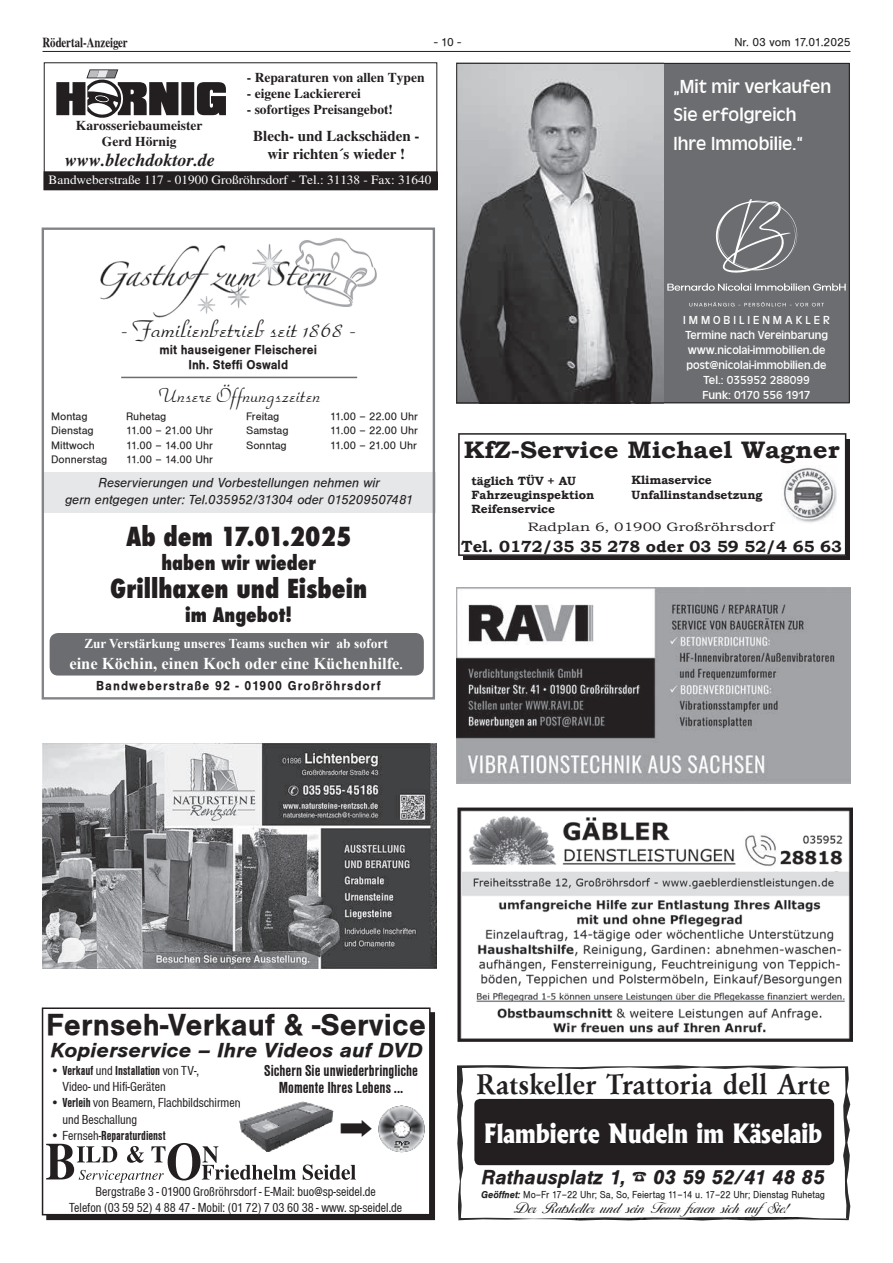
<style>
.page{position:relative;width:893px;height:1263px;background:#fff}
.page>*{position:absolute;margin:0;border:0;box-sizing:border-box;transform-origin:0 0}
.t1{font:700 31.5px "Sans";color:#231f20}
.t2{font:600 29.55px "Garamond Std";letter-spacing:-.005em;color:#231f20}
.t3{font:800 condensed 25.5px "Futura";color:#231f20}
.t4{font:800 25.5px "Albertus";color:#fff;scale:.91 1}
.t5{font:24.9px "Park Avenue Normal A";color:#231f20}
.t6{font:700 23.85px "Bookman Old Style";color:#231f20;scale:1.08 1}
.t7{font:21px "Ballantines";color:#231f20}
.t8{font:italic 700 21px "Sans";color:#231f20;scale:1.06 1}
.t9{font:italic 700 21px "Sans";color:#231f20}
.t10{font:21px "Park Avenue Normal A";color:#231f20}
.t11{font:19.5px/28.5px "Antigone";color:#fff}
.t12{font:800 condensed 19.5px "Futura";color:#231f20}
.t13{font:italic 700 18px "Roman";color:#231f20}
.t14{font:700 16.5px/16.5px "Sans Cd";color:#231f20;text-align:center}
.t15{font:700 16.5px "Times New Roman";color:#fff}
.t16{font:700 16.05px "Bookman Old Style";color:#231f20}
.t17{font:700 15px/18px "Roman";color:#231f20;text-align:center}
.t18{font:13.5px/16.2px "Sans Cd";color:#231f20}
.t19{font:700 13.5px/16.2px "Roman";color:#231f20;text-align:center}
.t20{font:italic 13.5px/16.5px "Sans";color:#231f20;text-align:center}
.t21{font:700 13.5px "Times New Roman";color:#fff}
.t22{font:700 13.5px/15.8px "Sans";letter-spacing:.01em;color:#231f20;text-align:center;scale:.91 1}
.t23{font:700 13.5px "Sans";letter-spacing:.085em;color:#231f20;scale:.91 1}
.t24{font:700 13.5px "Sans Cd";color:#231f20}
.t25{font:13.5px "Roman PS Bold";color:#231f20;scale:.8 1}
.t26{font:12.75px "Roman";color:#fff;scale:1.04 1}
.t27{font:12.15px "Bookman Old Style";color:#231f20;scale:1.26 1}
.t28{font:12px/15px "Antigone";color:#fff;text-align:center}
.t29{font:700 12px/14.4px "Bookman Old Style";letter-spacing:-.005em;color:#231f20}
.t30{font:12px "Sans";color:#231f20}
.t31{font:11.25px "Sans";color:#231f20}
.t32{font:10.5px "Sans";color:#231f20;scale:.89 1}
.s1{font-size:13.5px}
.s2{font-family:"Sans"}
.s3{font-weight:700}
.s4{font-weight:400}
.s5{font-weight:700;font-style:italic}
</style>
<div class="page">
<hr style="left:43px;top:51px;width:807px;height:1px;background:#231f20">
<div style="left:43px;top:472px;width:393px;height:41px;background:#e6e7e9"></div>
<img style="left:100px;top:238px;width:277px;height:80px">
<div style="left:50px;top:633px;width:374px;height:42px;background:#6c6d70;border-radius:9px"></div>
<div style="left:42px;top:227px;width:393px;height:472px;border:2px solid #828487"></div>
<hr style="left:121px;top:377px;width:236px;height:1px;background:#6c6d70">
<img style="left:457px;top:807px;width:396px;height:234px">
<img style="left:457px;top:587px;width:393px;height:197px">
<svg style="left:56px;top:69px;width:170px;height:49px"></svg>
<div style="left:44px;top:172px;width:393px;height:18px;background:#231f20"></div>
<div style="left:463px;top:440px;width:386px;height:120px;background:#231f20"></div>
<div style="left:458px;top:433px;width:388px;height:123px;background:#fff"></div>
<img style="left:781px;top:466px;width:55px;height:57px">
<div style="left:663px;top:65px;width:185px;height:336px;background:#6c6d70"></div>
<svg style="left:716px;top:199px;width:81px;height:76px;background:#808184"></svg>
<svg style="left:667px;top:283px;width:179px;height:8px"></svg>
<svg style="left:689px;top:302px;width:135px;height:4px"></svg>
<img style="left:458px;top:65px;width:205px;height:336px">
<div style="left:456px;top:63px;width:394px;height:340px;border:1px solid #231f20"></div>
<div style="left:46px;top:1012px;width:389px;height:208px;border:2px solid #231f20"></div>
<div style="left:43px;top:1008px;width:387px;height:207px;background:#fff"></div>
<div style="left:42px;top:1007px;width:389px;height:208px;border:2px solid #231f20"></div>
<svg style="left:303px;top:1164px;width:53px;height:16px"></svg>
<svg style="left:46px;top:1143px;width:250px;height:40px"></svg>
<img style="left:378px;top:1106px;width:46px;height:46px">
<img style="left:239px;top:1101px;width:95px;height:51px">
<img style="left:43px;top:744px;width:393px;height:225px">
<img style="left:457px;top:1065px;width:393px;height:155px">
<svg style="left:633px;top:1172px;width:13px;height:9px"></svg>
<p class="t25" style="left:43px;top:34px;width:108px">Rödertal-Anzeiger</p>
<p class="t30" style="left:434px;top:35px;width:29px">- 10 -</p>
<p class="t30" style="left:734px;top:35px;width:118px">Nr. 03 vom 17.01.2025</p>
<p class="t19" style="left:247px;top:69px;width:179px">- Reparaturen von allen Typen</p>
<p class="t19" style="left:247px;top:85px;width:115px">- eigene Lackiererei</p>
<p class="t19" style="left:247px;top:101px;width:148px">- sofortiges Preisangebot!</p>
<p class="t17" style="left:253px;top:127px;width:168px">Blech- und Lackschäden - wir richten´s wieder !</p>
<p class="t19" style="left:76px;top:117px;width:128px">Karosseriebaumeister<br>Gerd Hörnig</p>
<p class="t26" style="left:49px;top:172px;width:369px">Bandweberstraße 117 - 01900 Großröhrsdorf - Tel.: 31138 - Fax: 31640</p>
<h3 class="t13" style="left:65px;top:149px;width:152px">www.blechdoktor.de</h3>
<h3 class="t11" style="left:673px;top:73px;width:159px">„Mit mir verkaufen<br>Sie erfolgreich<br>Ihre Immobilie.“</h3>
<h3 class="t5" style="left:120px;top:315px;width:237px">- Familienbetrieb seit 1868 -</h3>
<p class="t22" style="left:159px;top:341px;width:175px">mit hauseigener Fleischerei<br>Inh. Steffi Oswald</p>
<h3 class="t10" style="left:158px;top:383px;width:164px">Unsere Öffnungszeiten</h3>
<p class="t31" style="left:51px;top:410px;width:38px">Montag</p>
<p class="t31" style="left:126px;top:410px;width:42px">Ruhetag</p>
<p class="t31" style="left:246px;top:410px;width:35px">Freitag</p>
<p class="t31" style="left:330px;top:410px;width:89px">11.00 – 22.00 Uhr</p>
<p class="t31" style="left:51px;top:425px;width:44px">Dienstag</p>
<p class="t31" style="left:126px;top:425px;width:88px">11.00 – 21.00 Uhr</p>
<p class="t31" style="left:246px;top:425px;width:44px">Samstag</p>
<p class="t31" style="left:330px;top:425px;width:89px">11.00 – 22.00 Uhr</p>
<p class="t31" style="left:51px;top:439px;width:45px">Mittwoch</p>
<p class="t31" style="left:126px;top:439px;width:89px">11.00 – 14.00 Uhr</p>
<p class="t31" style="left:246px;top:439px;width:42px">Sonntag</p>
<p class="t31" style="left:330px;top:439px;width:88px">11.00 – 21.00 Uhr</p>
<p class="t31" style="left:51px;top:453px;width:58px">Donnerstag</p>
<p class="t31" style="left:126px;top:453px;width:89px">11.00 – 14.00 Uhr</p>
<p class="t20" style="left:65px;top:474px;width:350px">Reservierungen und Vorbestellungen nehmen wir<br>gern entgegen unter: Tel.035952/31304 oder 015209507481</p>
<h3 class="t3" style="left:126px;top:519px;width:227px">Ab dem 17.01.2025</h3>
<h3 class="t12" style="left:161px;top:549px;width:156px">haben wir wieder</h3>
<h3 class="t3" style="left:110px;top:571px;width:258px">Grillhaxen und Eisbein</h3>
<h3 class="t12" style="left:185px;top:602px;width:109px">im Angebot!</h3>
<p class="t21" style="left:84px;top:634px;width:305px">Zur Verstärkung unseres Teams suchen wir ab sofort</p>
<p class="t15" style="left:69px;top:652px;width:335px">eine Köchin, einen Koch oder eine Küchenhilfe<span class="s1">.</span></p>
<p class="t23" style="left:96px;top:678px;width:314px">Bandweberstraße 92 - 01900 Großröhrsdorf</p>
<p class="t28" style="left:683px;top:313px;width:148px">I M M O B I L I E N M A K L E R<br>Termine nach Vereinbarung www.nicolai-immobilien.de post@nicolai-immobilien.de<br>Tel.: 035952 288099<br>Funk: 0170 556 1917</p>
<h3 class="t6" style="left:464px;top:433px;width:349px">KfZ-Service Michael Wagner</h3>
<p class="t29" style="left:471px;top:473px;width:124px">täglich TÜV + AU<br>Fahrzeuginspektion<br>Reifenservice</p>
<p class="t29" style="left:632px;top:473px;width:132px">Klimaservice<br>Unfallinstandsetzung</p>
<p class="t27" style="left:528px;top:519px;width:197px">Radplan 6, 01900 Großröhrsdorf</p>
<p class="t16" style="left:461px;top:534px;width:382px">Tel. 0172/35 35 278 oder 03 59 52/4 65 63</p>
<h1 class="t1" style="left:46px;top:1006px;width:381px">Fernseh-Verkauf &amp; -Service</h1>
<p class="t18" style="left:62px;top:1063px;width:138px;text-indent:-12px"><span class="s2">•</span> <span class="s3">Verkauf</span> und <span class="s3">Installation</span> von TV-,<br>Video- und Hifi-Geräten</p>
<p class="t18" style="left:62px;top:1095px;width:180px;text-indent:-12px">• <span class="s3">Verleih</span> von Beamern, Flachbildschirmen und Beschallung</p>
<p class="t24" style="left:50px;top:1128px;width:117px"><span class="s4">• Fernseh-</span>Reparaturdienst</p>
<h3 class="t8" style="left:50px;top:1037px;width:353px">Kopierservice – Ihre Videos auf DVD</h3>
<p class="t14" style="left:264px;top:1063px;width:155px">Sichern Sie unwiederbringliche<br>Momente Ihres Lebens ...</p>
<p class="t18" style="left:69px;top:1183px;width:334px;text-align:center">Bergstraße 3 - 01900 Großröhrsdorf - E-Mail: buo@sp-seidel.de<br>Telefon (03 59 52) 4 88 47 - Mobil: (01 72) 7 03 60 38 - www. sp-seidel.de</p>
<h2 class="t2" style="left:476px;top:1068px;width:356px">Ratskeller Trattoria dell Arte</h2>
<h3 class="t4" style="left:483px;top:1118px;width:374px">Flambierte Nudeln im Käselaib</h3>
<h3 class="t9" style="left:481px;top:1165px;width:146px">Rathausplatz 1,</h3>
<h3 class="t9" style="left:653px;top:1165px;width:173px">03 59 52/41 48 85</h3>
<p class="t32" style="left:481px;top:1188px;width:388px"><span class="s5">Geöffnet:</span> Mo–Fr 17–22 Uhr; Sa, So, Feiertag 11–14 u. 17–22 Uhr; Dienstag Ruhetag</p>
<h3 class="t7" style="left:515px;top:1195px;width:276px">Der Ratskeller und sein Team freuen sich aufSie!</h3>
</div>
